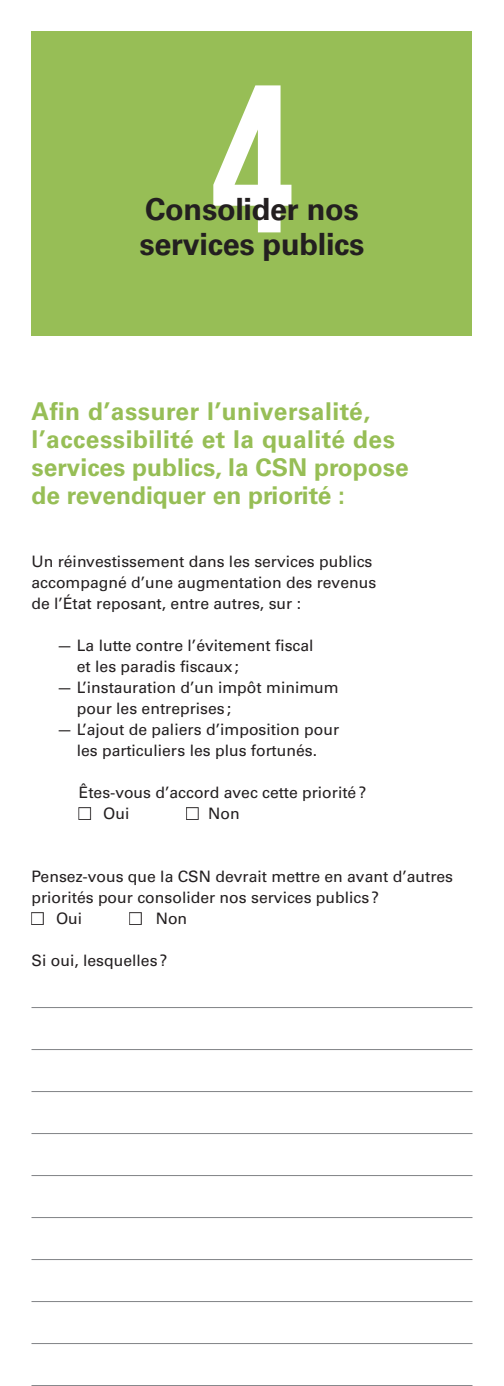
<style>
.page{position:relative;width:504px;height:1386px;background:#fff}
.page>*{position:absolute;margin:0;border:0;box-sizing:border-box;transform-origin:0 0}
.t1{font:700 210px "Bebas Neue";color:#fff}
.t2{font:700 30.62px "Univers LT Std";letter-spacing:-.01em;color:#231f20}
.t3{font:700 24.5px/28px "Univers LT Std";color:#97be56}
.t4{font:15.75px/21px "Univers LT Std";color:#231f20}
.s1{color:#fff}
</style>
<div class="page">
<hr style="left:32px;top:1007px;width:440px;height:1px;background:#808285">
<hr style="left:32px;top:1049px;width:440px;height:1px;background:#808285">
<hr style="left:32px;top:1091px;width:440px;height:1px;background:#808285">
<hr style="left:32px;top:1133px;width:440px;height:1px;background:#808285">
<hr style="left:32px;top:1175px;width:440px;height:1px;background:#808285">
<hr style="left:32px;top:1217px;width:440px;height:1px;background:#808285">
<hr style="left:32px;top:1259px;width:440px;height:1px;background:#808285">
<hr style="left:32px;top:1301px;width:440px;height:1px;background:#808285">
<hr style="left:32px;top:1343px;width:440px;height:1px;background:#808285">
<hr style="left:32px;top:1385px;width:440px;height:1px;background:#808285">
<div style="left:78px;top:807px;width:13px;height:13px;border:2px solid #231f20"></div>
<div style="left:186px;top:807px;width:13px;height:13px;border:2px solid #231f20"></div>
<div style="left:31px;top:912px;width:13px;height:13px;border:2px solid #231f20"></div>
<div style="left:129px;top:912px;width:13px;height:13px;border:2px solid #231f20"></div>
<div style="left:32px;top:32px;width:440px;height:304px;background:#97be56"></div>
<h1 class="t1" style="left:210px;top:45px;width:85px">4</h1>
<h2 class="t2" style="left:145px;top:192px;width:215px">Consolider nos</h2>
<h2 class="t2" style="left:139px;top:227px;width:227px">services publics</h2>
<h3 class="t3" style="left:32px;top:398px;width:379px">Afin d’assurer l’universalité, l’accessibilité et la qualité des services publics, la CSN propose de revendiquer en priorité :</h3>
<p class="t4" style="left:32px;top:551px;width:346px">Un réinvestissement dans les services publics accompagné d’une augmentation des revenus de l’État reposant, entre autres, sur :</p>
<p class="t4" style="left:77px;top:635px;width:238px;text-indent:-20px">— La lutte contre l’évitement fiscal et les paradis fiscaux;</p>
<p class="t4" style="left:77px;top:677px;width:263px;text-indent:-20px">— L’instauration d’un impôt minimum pour les entreprises;</p>
<p class="t4" style="left:57px;top:719px;width:284px;text-align:center">— L’ajout de paliers d’imposition pour les particuliers les plus fortunés.</p>
<p class="t4" style="left:79px;top:782px;width:289px">Êtes-vous d’accord avec cette priorité?</p>
<p class="t4" style="left:79px;top:803px;width:52px"><span class="s1">■</span> Oui</p>
<p class="t4" style="left:186px;top:803px;width:55px"><span class="s1">■</span> Non</p>
<p class="t4" style="left:32px;top:866px;width:423px">Pensez-vous que la CSN devrait mettre en avant d’autres priorités pour consolider nos services publics ?</p>
<p class="t4" style="left:32px;top:908px;width:52px"><span class="s1">■</span> Oui</p>
<p class="t4" style="left:130px;top:908px;width:59px"><span class="s1">■</span> Non</p>
<p class="t4" style="left:32px;top:950px;width:137px">Si oui, lesquelles ?</p>
</div>
